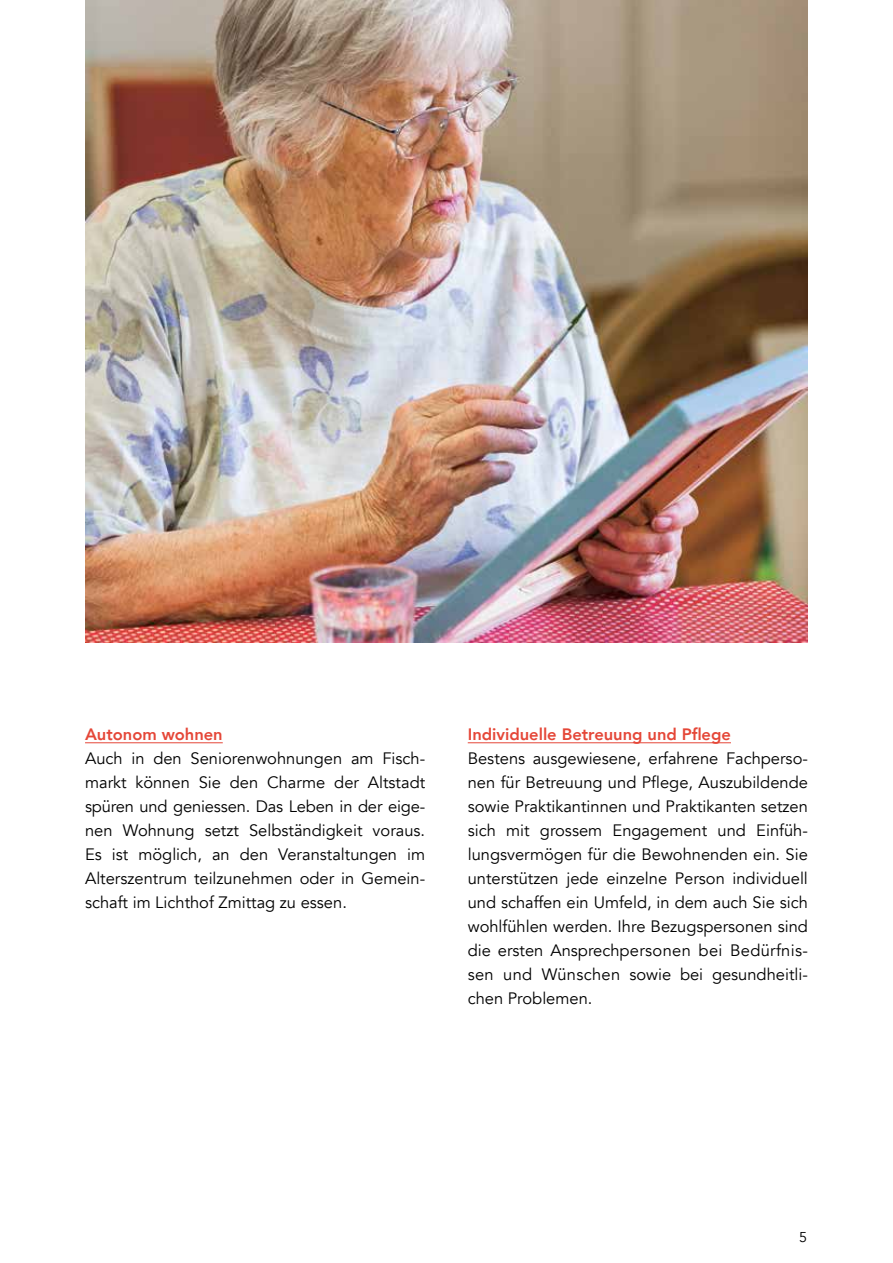
<style>
.page{position:relative;width:893px;height:1263px;background:#fff}
.page>*{position:absolute;margin:0;border:0;box-sizing:border-box;transform-origin:0 0}
.t1{font:16.5px/24px "Avenir";color:#000;text-align:justify}
.t2{font:800 16.5px "Avenir";color:#e54738}
.t3{font:14.25px "Avenir";color:#000}
</style>
<div class="page">
<hr style="left:85px;top:742px;width:138px;height:1px;background:#e54738">
<hr style="left:468px;top:742px;width:263px;height:1px;background:#e54738">
<img style="left:85px;top:0;width:723px;height:642px">
<p class="t2" style="left:85px;top:721px;width:139px">Autonom wohnen</p>
<p class="t1" style="left:85px;top:746px;width:342px">Auch in den Seniorenwohnungen am Fisch&shy;markt können Sie den Charme der Altstadt spüren und geniessen. Das Leben in der eige&shy;nen Wohnung setzt Selbständigkeit voraus.<br>Es ist möglich, an den Veranstaltungen im Alterszentrum teilzunehmen oder in Gemein&shy;schaft im Lichthof Zmittag zu essen.</p>
<p class="t2" style="left:468px;top:721px;width:265px">Individuelle Betreuung und Pflege</p>
<p class="t1" style="left:468px;top:746px;width:342px">Bestens ausgewiesene, erfahrene Fachperso&shy;nen für Betreuung und Pflege, Auszubildende sowie Praktikantinnen und Praktikanten setzen sich mit grossem Engagement und Einfüh&shy;lungsvermögen für die Bewohnenden ein. Sie unterstützen jede einzelne Person individuell und schaffen ein Umfeld, in dem auch Sie sich wohlfühlen werden. Ihre Bezugspersonen sind die ersten Ansprechpersonen bei Bedürfnis&shy;sen und Wünschen sowie bei gesundheitli&shy;chen Problemen.</p>
<p class="t3" style="left:799px;top:1228px;width:9px">5</p>
</div>
